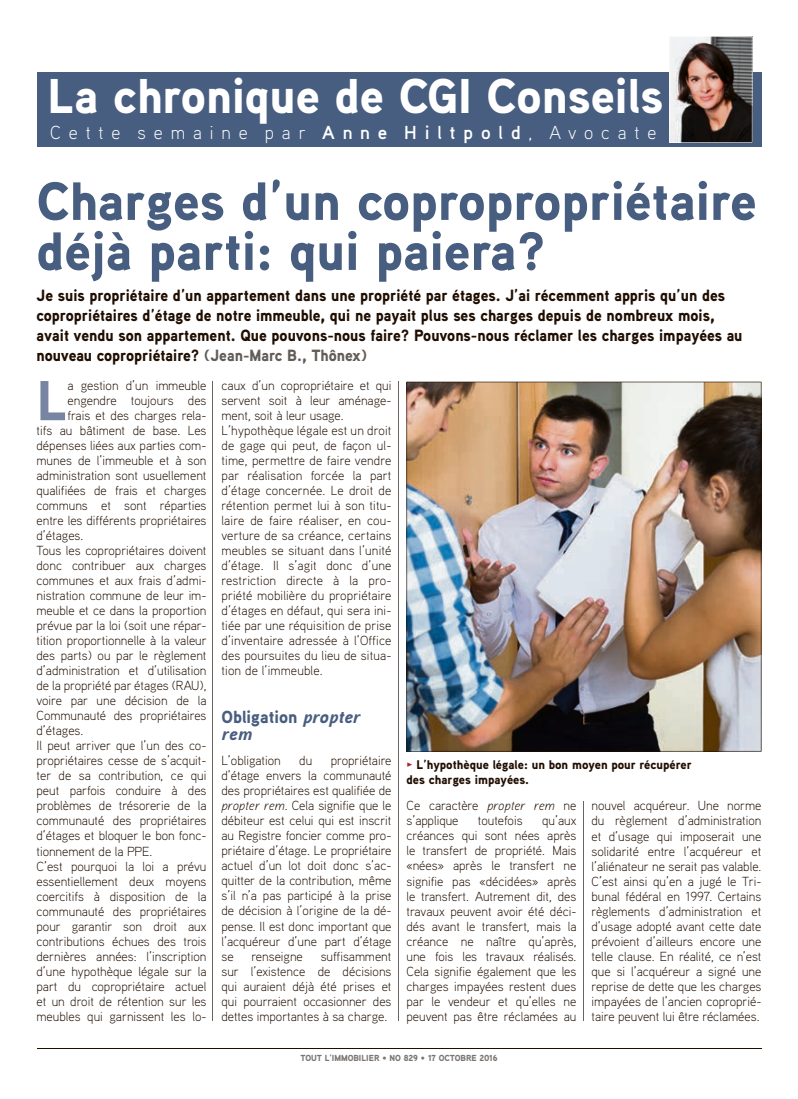
<style>
.page{position:relative;width:798px;height:1099px;background:#fff}
.page>*{position:absolute;margin:0;border:0;box-sizing:border-box;transform-origin:0 0}
.t1{font:900 56.12px "Aaux Pro";color:#7785a2}
.t2{font:900 53.75px/50px "Aaux Pro";color:#485e80}
.t3{font:900 48.75px "Aaux Pro";color:#fff}
.t4{font:300 18.75px "Aaux Pro";letter-spacing:.425em;color:#fff}
.t5{font:17.5px "Aaux Pro Black OSF";color:#485e80}
.t6{font:17.5px "Aaux Pro Black Italic OSF";color:#485e80}
.t7{font:900 16.25px/20px "Aaux Pro";color:#200e00;scale:.96 1}
.t8{font:300 13.12px/15px "Aaux Pro";color:#200e00;text-align:justify}
.t9{font:900 12.5px/15px "Aaux Pro";color:#200e00}
.t10{font:900 8.75px "Aaux Pro";color:#797572}
.s1{font-weight:700}
.s2{color:#625d58}
.s3{font-family:"Aaux Pro Black Italic OSF"}
.s4{font-style:italic}
.s5{font-family:"Meta Plus Bold Caps";font-weight:400;color:#aa2926}
</style>
<div class="page">
<hr style="left:36px;top:1048px;width:725px;height:1px;background:#200e00">
<hr style="left:212px;top:381px;width:1px;height:639px;background:#696460">
<div style="left:37px;top:72px;width:724px;height:75px;background:#485e80"></div>
<img style="left:669px;top:36px;width:83px;height:107px">
<img style="left:406px;top:381px;width:355px;height:370px">
<hr style="left:398px;top:381px;width:1px;height:639px;background:#696460">
<hr style="left:583px;top:801px;width:1px;height:219px;background:#696460">
<h3 class="t3" style="left:48px;top:65px;width:617px">La chronique de CGI Conseils</h3>
<h3 class="t4" style="left:50px;top:121px;width:607px">Cette semaine par <span class="s1">Anne Hiltpold</span>, Avocate</h3>
<h2 class="t2" style="left:36px;top:174px;width:721px">Charges d’un copropropriétaire déjà parti: qui paiera?</h2>
<p class="t7" style="left:36px;top:284px;width:736px">Je suis propriétaire d’un appartement dans une propriété par étages. J’ai récemment appris qu’un des copropriétaires d’étage de notre immeuble, qui ne payait plus ses charges depuis de nombreux mois, avait vendu son appartement. Que pouvons-nous faire? Pouvons-nous réclamer les charges impayées au nouveau copropriétaire? <span class="s2">(Jean-Marc B., Thônex)</span></p>
<h1 class="t1" style="left:36px;top:364px;width:32px">L</h1>
<p class="t8" style="left:67px;top:378px;width:140px">a gestion d’un immeuble</p>
<p class="t8" style="left:221px;top:378px;width:171px;text-align:left">caux d’un copropriétaire et qui servent soit à leur aménage&shy;ment, soit à leur usage.<br>L’hypothèque légale est un droit de gage qui peut, de façon ul&shy;time, permettre de faire vendre par réalisation forcée la part d’étage concernée. Le droit de rétention permet lui à son titu&shy;laire de faire réaliser, en cou&shy;verture de sa créance, certains meubles se situant dans l’unité d’étage. Il s’agit donc d’une restriction directe à la pro&shy;priété mobilière du propriétaire d’étages en défaut, qui sera ini&shy;tiée par une réquisition de prise d’inventaire adressée à l’Office des poursuites du lieu de situa&shy;tion de l’immeuble.</p>
<h3 class="t5" style="left:221px;top:705px;width:141px">Obligation <span class="s3">propter</span></h3>
<h3 class="t6" style="left:221px;top:723px;width:32px">rem</h3>
<p class="t8" style="left:221px;top:753px;width:61px">L’obligation</p>
<p class="t8" style="left:299px;top:753px;width:14px">du</p>
<p class="t8" style="left:67px;top:393px;width:140px">engendre toujours des</p>
<p class="t8" style="left:67px;top:408px;width:140px">frais et des charges rela-</p>
<p class="t8" style="left:37px;top:423px;width:171px">tifs au bâtiment de base. Les</p>
<p class="t8" style="left:37px;top:438px;width:171px">dépenses liées aux parties com-</p>
<p class="t8" style="left:37px;top:453px;width:171px">munes de l’immeuble et à son</p>
<p class="t8" style="left:37px;top:468px;width:171px">administration sont usuellement</p>
<p class="t8" style="left:37px;top:483px;width:171px">qualifiées de frais et charges</p>
<p class="t8" style="left:37px;top:498px;width:171px">communs et sont réparties</p>
<p class="t8" style="left:37px;top:513px;width:171px">entre les différents propriétaires</p>
<p class="t8" style="left:37px;top:528px;width:48px">d’étages.</p>
<p class="t8" style="left:37px;top:543px;width:171px">Tous les copropriétaires doivent</p>
<p class="t8" style="left:37px;top:558px;width:171px">donc contribuer aux charges</p>
<p class="t8" style="left:37px;top:573px;width:171px">communes et aux frais d’admi-</p>
<p class="t8" style="left:37px;top:588px;width:171px">nistration commune de leur im-</p>
<p class="t8" style="left:37px;top:603px;width:171px">meuble et ce dans la proportion</p>
<p class="t8" style="left:37px;top:618px;width:171px">prévue par la loi (soit une répar-</p>
<p class="t8" style="left:37px;top:633px;width:172px">tition proportionnelle à la valeur</p>
<p class="t8" style="left:37px;top:648px;width:171px">des parts) ou par le règlement</p>
<p class="t8" style="left:37px;top:663px;width:171px">d’administration et d’utilisation</p>
<p class="t8" style="left:37px;top:678px;width:171px">de la propriété par étages (RAU),</p>
<p class="t8" style="left:37px;top:693px;width:171px">voire par une décision de la</p>
<p class="t8" style="left:37px;top:708px;width:171px">Communauté des propriétaires</p>
<p class="t8" style="left:37px;top:723px;width:48px">d’étages.</p>
<p class="t8" style="left:37px;top:738px;width:171px">Il peut arriver que l’un des co-</p>
<p class="t8" style="left:37px;top:753px;width:171px">propriétaires cesse de s’acquit-</p>
<p class="t8" style="left:37px;top:768px;width:171px">ter de sa contribution, ce qui</p>
<p class="t8" style="left:37px;top:783px;width:171px">peut parfois conduire à des</p>
<p class="t8" style="left:37px;top:798px;width:171px">problèmes de trésorerie de la</p>
<p class="t8" style="left:37px;top:813px;width:171px">communauté des propriétaires</p>
<p class="t8" style="left:37px;top:828px;width:171px">d’étages et bloquer le bon fonc-</p>
<p class="t8" style="left:37px;top:843px;width:117px">tionnement de la PPE.</p>
<p class="t8" style="left:37px;top:858px;width:171px">C’est pourquoi la loi a prévu</p>
<p class="t8" style="left:37px;top:873px;width:171px">essentiellement deux moyens</p>
<p class="t8" style="left:37px;top:888px;width:171px">coercitifs à disposition de la</p>
<p class="t8" style="left:37px;top:903px;width:171px">communauté des propriétaires</p>
<p class="t8" style="left:37px;top:918px;width:171px">pour garantir son droit aux</p>
<p class="t8" style="left:37px;top:933px;width:171px">contributions échues des trois</p>
<p class="t8" style="left:37px;top:948px;width:171px">dernières années: l’inscription</p>
<p class="t8" style="left:37px;top:963px;width:171px">d’une hypothèque légale sur la</p>
<p class="t8" style="left:37px;top:978px;width:171px">part du copropriétaire actuel</p>
<p class="t8" style="left:37px;top:993px;width:171px">et un droit de rétention sur les</p>
<p class="t8" style="left:37px;top:1008px;width:171px">meubles qui garnissent les lo-</p>
<p class="t8" style="left:221px;top:753px;width:171px;text-indent:109px">propriétaire d’étage envers la communauté des propriétaires est qualifiée de <span class="s4">propter rem</span>. Cela signifie que le débiteur est celui qui est inscrit au Registre foncier comme pro&shy;priétaire d’étage. Le propriétaire actuel d’un lot doit donc s’ac&shy;quitter de la contribution, même s’il n’a pas participé à la prise de décision à l’origine de la dé&shy;pense. Il est donc important que l’acquéreur d’une part d’étage se</p>
<p class="t9" style="left:406px;top:756px;width:287px"><span class="s5">•</span> L’hypothèque légale: un bon moyen pour récupérer des charges impayées.</p>
<p class="t8" style="left:406px;top:798px;width:171px">Ce caractère <span class="s4">propter rem</span> ne s’applique</p>
<p class="t8" style="left:591px;top:798px;width:171px">nouvel acquéreur. Une norme du règlement d’administration et d’usage qui imposerait une solidarité entre l’acquéreur et l’aliénateur ne serait pas valable.<br>C’est ainsi qu’en a jugé le Tri&shy;bunal fédéral en 1997. Certains règlements d’administration et d’usage adopté avant cette date prévoient d’ailleurs encore une telle clause. En réalité, ce n’est que si l’acquéreur a signé une reprise de dette que les charges impayées de l’ancien coproprié&shy;taire peuvent lui être réclamées.</p>
<p class="t8" style="left:406px;top:813px;width:171px;text-indent:135px">qu’aux créances qui sont nées après le transfert de propriété. Mais «nées» après le transfert ne signifie pas «décidées» après le transfert. Autrement dit, des travaux peuvent avoir été déci&shy;dés avant le transfert, mais la créance ne naître qu’après, une fois les travaux réalisés.<br>Cela signifie également que les charges impayées restent dues par le vendeur et qu’elles ne peuvent pas être réclamées au</p>
<p class="t8" style="left:477px;top:813px;width:46px">toutefois</p>
<p class="t8" style="left:221px;top:948px;width:171px;text-indent:99px">suffisamment sur l’existence de décisions qui auraient déjà été prises et qui pourraient occasionner des dettes importantes à sa charge.</p>
<p class="t8" style="left:251px;top:948px;width:53px">renseigne</p>
<p class="t10" style="left:300px;top:1051px;width:199px">TOUT L’IMMOBILIER • NO 829 • 17 OCTOBRE 2016</p>
</div>
